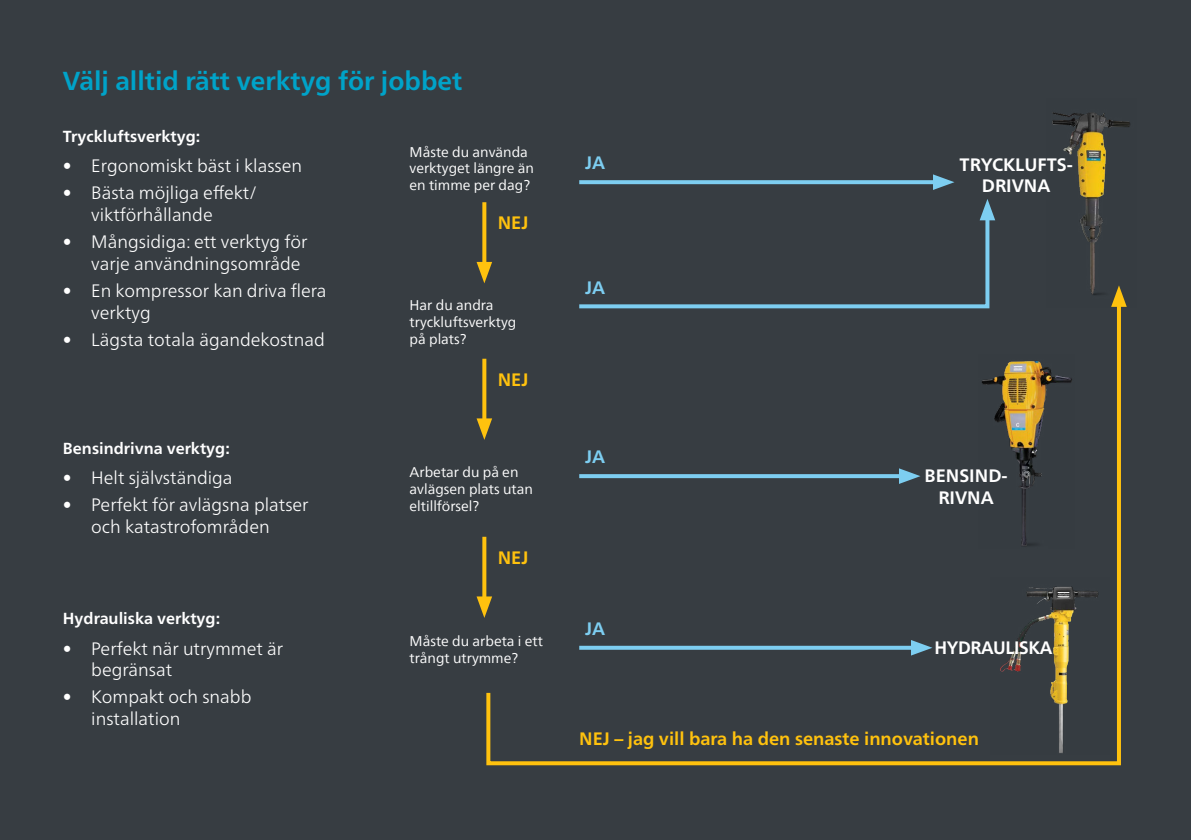
<style>
.page{position:relative;width:1191px;height:840px;background:#fff}
.page>*{position:absolute;margin:0;border:0;box-sizing:border-box;transform-origin:0 0}
.t1{font:700 26px "Neue Frutiger World";color:#00a3c9}
.t2{font:300 18px/21.6px "Neue Frutiger World";color:#fff}
.t3{font:700 18px "Neue Frutiger World";color:#ffc20e}
.t4{font:700 18px/21.6px "Neue Frutiger World";color:#fff;text-align:center}
.t5{font:700 18px "Neue Frutiger World";letter-spacing:-.02em;color:#fff}
.t6{font:700 18px "Neue Frutiger World";color:#7dcef1}
.t7{font:700 16px "Neue Frutiger World";color:#fff}
.t8{font:14px/16.8px "Neue Frutiger World";color:#fff}
.s1{font-weight:400}
</style>
<div class="page">
<div style="left:0;top:0;width:1191px;height:839px;background:#373d42"></div>
<img style="left:1052px;top:112px;width:78px;height:195px">
<svg style="left:482px;top:202px;width:4px;height:60px"></svg>
<svg style="left:476px;top:262px;width:16px;height:21px"></svg>
<svg style="left:482px;top:358px;width:2px;height:60px"></svg>
<svg style="left:476px;top:418px;width:8px;height:21px"></svg>
<svg style="left:482px;top:536px;width:2px;height:60px"></svg>
<svg style="left:476px;top:596px;width:8px;height:21px"></svg>
<svg style="left:579px;top:180px;width:354px;height:4px"></svg>
<svg style="left:933px;top:174px;width:21px;height:16px"></svg>
<svg style="left:484px;top:295px;width:637px;height:471px"></svg>
<svg style="left:1111px;top:285px;width:15px;height:22px"></svg>
<svg style="left:575px;top:220px;width:416px;height:90px"></svg>
<svg style="left:979px;top:199px;width:16px;height:21px"></svg>
<svg style="left:579px;top:645px;width:332px;height:4px"></svg>
<svg style="left:911px;top:639px;width:21px;height:16px"></svg>
<h1 class="t1" style="left:63px;top:58px;width:401px">Välj alltid rätt verktyg för jobbet</h1>
<p class="t7" style="left:63px;top:122px;width:139px">Tryckluftsverktyg:</p>
<p class="t2" style="left:63px;top:155px;width:241px"><span class="s1">•</span> Ergonomiskt bäst i klassen</p>
<p class="t2" style="left:91px;top:182px;width:168px;text-indent:-28px"><span class="s1">•</span> Bästa möjliga effekt/ viktförhållande</p>
<p class="t2" style="left:91px;top:231px;width:218px;text-indent:-28px"><span class="s1">•</span> Mångsidiga: ett verktyg för varje användningsområde</p>
<p class="t2" style="left:91px;top:280px;width:237px;text-indent:-28px"><span class="s1">•</span> En kompressor kan driva flera verktyg</p>
<p class="t2" style="left:63px;top:328px;width:263px"><span class="s1">•</span> Lägsta totala ägandekostnad</p>
<p class="t7" style="left:63px;top:433px;width:168px">Bensindrivna verktyg:</p>
<p class="t2" style="left:63px;top:466px;width:171px"><span class="s1">•</span> Helt självständiga</p>
<p class="t2" style="left:63px;top:493px;width:247px;text-align:center"><span class="s1">•</span> Perfekt för avlägsna platser och katastrofområden</p>
<p class="t7" style="left:63px;top:604px;width:159px">Hydrauliska verktyg:</p>
<p class="t2" style="left:91px;top:637px;width:193px;text-indent:-28px"><span class="s1">•</span> Perfekt när utrymmet är begränsat</p>
<p class="t2" style="left:91px;top:686px;width:162px;text-indent:-28px"><span class="s1">•</span> Kompakt och snabb installation</p>
<p class="t8" style="left:409px;top:143px;width:126px">Måste du använda verktyget längre än en timme per dag?</p>
<p class="t3" style="left:498px;top:207px;width:32px">NEJ</p>
<p class="t8" style="left:409px;top:297px;width:108px">Har du andra tryckluftsverktyg på plats?</p>
<p class="t3" style="left:498px;top:363px;width:32px">NEJ</p>
<p class="t8" style="left:409px;top:463px;width:125px">Arbetar du på en avlägsen plats utan eltillförsel?</p>
<p class="t3" style="left:498px;top:541px;width:32px">NEJ</p>
<p class="t8" style="left:409px;top:632px;width:135px">Måste du arbeta i ett trångt utrymme?</p>
<p class="t6" style="left:585px;top:147px;width:22px">JA</p>
<p class="t6" style="left:585px;top:272px;width:22px">JA</p>
<p class="t6" style="left:585px;top:441px;width:22px">JA</p>
<p class="t6" style="left:585px;top:612px;width:22px">JA</p>
<p class="t4" style="left:959px;top:153px;width:115px">TRYCKLUFTS-<br>DRIVNA</p>
<p class="t4" style="left:924px;top:464px;width:85px">BENSIND-<br>RIVNA</p>
<p class="t5" style="left:934px;top:631px;width:120px">HYDRAULISKA</p>
<p class="t3" style="left:579px;top:722px;width:401px">NEJ – jag vill bara ha den senaste innovationen</p>
</div>
